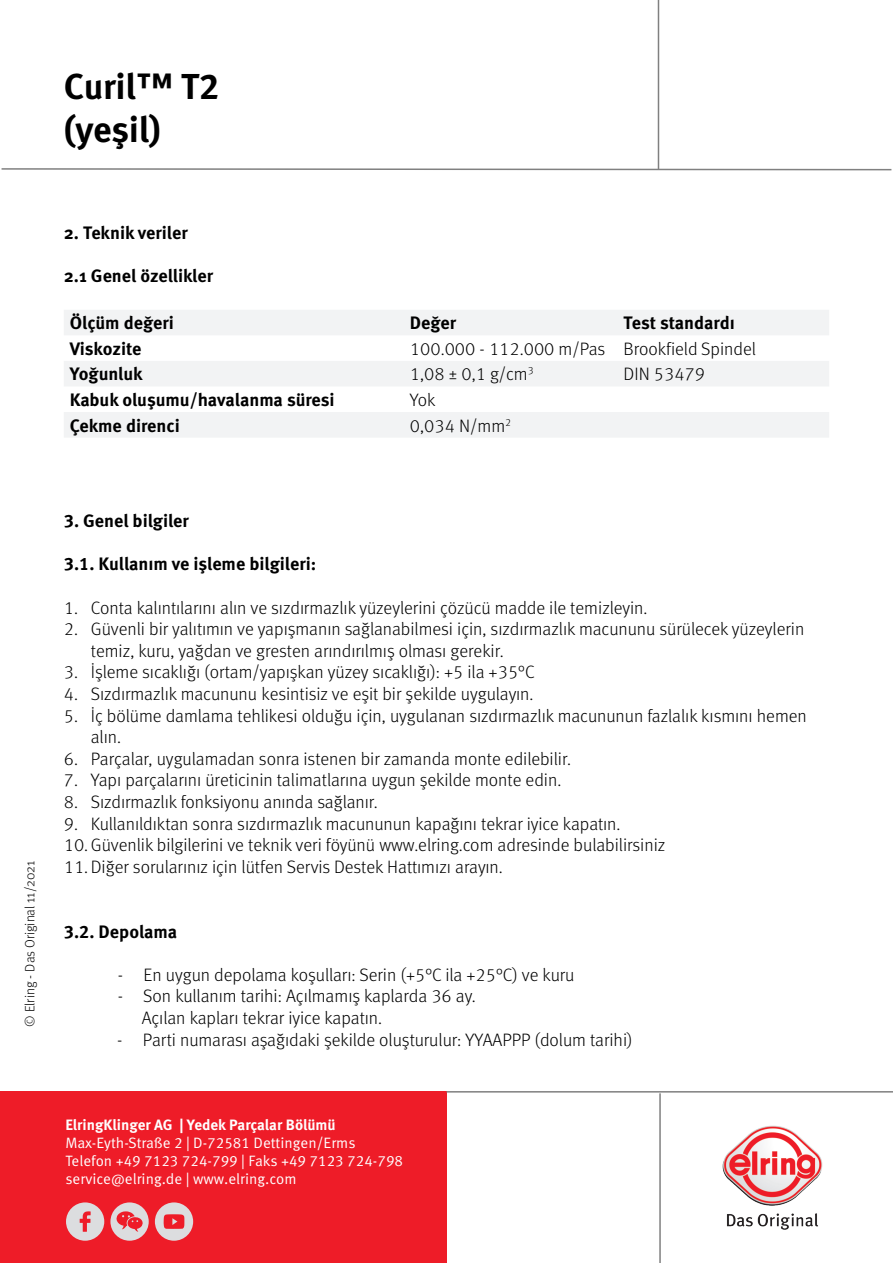
<style>
.page{position:relative;width:893px;height:1263px;background:#fff}
.page>*{position:absolute;margin:0;border:0;box-sizing:border-box;transform-origin:0 0}
.t1{font:700 36px/43.2px "Meta Pro";letter-spacing:-.01em;color:#000}
.t2{font:300 18px/21.6px "Meta Pro";color:#000}
.t3{font:700 18px "Meta Pro";letter-spacing:-.005em;color:#000}
.t4{font:15px/18px "Meta Pro Norm";color:#fff}
.t5{font:700 15px "Meta Pro";color:#fff}
.t6{font:300 13.5px "Meta Pro";color:#000}
</style>
<div class="page">
<hr style="left:659px;top:1093px;width:2px;height:170px;background:#808080">
<div style="left:0;top:1092px;width:446px;height:171px;background:#ee1c28"></div>
<hr style="left:446px;top:1091px;width:447px;height:1px;background:#808080">
<img style="left:722px;top:1125px;width:100px;height:104px">
<div style="left:66px;top:1202px;width:38px;height:39px;background:#dcdddf;border-radius:50%"></div>
<svg style="left:80px;top:1211px;width:11px;height:21px"></svg>
<div style="left:110px;top:1202px;width:39px;height:39px;background:#dcdddf;border-radius:50%"></div>
<svg style="left:116px;top:1211px;width:27px;height:21px"></svg>
<div style="left:155px;top:1202px;width:38px;height:39px;background:#dcdddf;border-radius:50%"></div>
<svg style="left:164px;top:1214px;width:20px;height:15px"></svg>
<hr style="left:658px;top:0;width:1px;height:170px;background:#808080">
<svg style="left:1px;top:167px;width:891px;height:4px"></svg>
<svg style="left:64px;top:310px;width:765px;height:127px;fill:#f2f3f4"></svg>
<h1 class="t1" style="left:64px;top:63px;width:157px">Curil™ T2 (yeşil)</h1>
<p class="t3" style="left:64px;top:219px;width:125px">2. Teknik veriler</p>
<p class="t3" style="left:64px;top:262px;width:151px">2.1 Genel özellikler</p>
<p class="t3" style="left:70px;top:309px;width:105px">Ölçüm değeri</p>
<p class="t3" style="left:410px;top:309px;width:48px">Değer</p>
<p class="t3" style="left:624px;top:309px;width:113px">Test standardı</p>
<p class="t3" style="left:70px;top:335px;width:73px">Viskozite</p>
<p class="t2" style="left:410px;top:337px;width:197px">100.000 - 112.000 m/Pas</p>
<p class="t2" style="left:624px;top:337px;width:134px">Brookfield Spindel</p>
<p class="t3" style="left:70px;top:360px;width:74px">Yoğunluk</p>
<p class="t2" style="left:410px;top:363px;width:125px">1,08 ± 0,1 g/cm<sup>3</sup></p>
<p class="t2" style="left:624px;top:363px;width:83px">DIN 53479</p>
<p class="t3" style="left:70px;top:386px;width:266px">Kabuk oluşumu/havalanma süresi</p>
<p class="t2" style="left:410px;top:388px;width:27px">Yok</p>
<p class="t3" style="left:70px;top:411px;width:112px">Çekme direnci</p>
<p class="t2" style="left:410px;top:414px;width:103px">0,034 N/mm<sup>2</sup></p>
<p class="t6" style="left:20px;top:1027px;width:167px;rotate:-90deg">© Elring - Das Original 11/2021</p>
<p class="t3" style="left:64px;top:507px;width:127px">3. Genel bilgiler</p>
<p class="t3" style="left:64px;top:550px;width:254px">3.1. Kullanım ve işleme bilgileri:</p>
<p class="t2" style="left:64px;top:596px;width:585px">1. Conta kalıntılarını alın ve sızdırmazlık yüzeylerini çözücü madde ile temizleyin.</p>
<p class="t2" style="left:91px;top:617px;width:715px;text-indent:-27px">2. Güvenli bir yalıtımın ve yapışmanın sağlanabilmesi için, sızdırmazlık macununu sürülecek yüzeylerin temiz, kuru, yağdan ve gresten arındırılmış olması gerekir.</p>
<p class="t2" style="left:64px;top:660px;width:472px">3. İşleme sıcaklığı (ortam/yapışkan yüzey sıcaklığı): +5 ila +35°C</p>
<p class="t2" style="left:64px;top:682px;width:471px">4. Sızdırmazlık macununu kesintisiz ve eşit bir şekilde uygulayın.</p>
<p class="t2" style="left:91px;top:704px;width:718px;text-indent:-27px">5. İç bölüme damlama tehlikesi olduğu için, uygulanan sızdırmazlık macununun fazlalık kısmını hemen alın.</p>
<p class="t2" style="left:64px;top:747px;width:509px">6. Parçalar, uygulamadan sonra istenen bir zamanda monte edilebilir.</p>
<p class="t2" style="left:64px;top:768px;width:499px">7. Yapı parçalarını üreticinin talimatlarına uygun şekilde monte edin.</p>
<p class="t2" style="left:64px;top:790px;width:316px">8. Sızdırmazlık fonksiyonu anında sağlanır.</p>
<p class="t2" style="left:64px;top:812px;width:558px">9. Kullanıldıktan sonra sızdırmazlık macununun kapağını tekrar iyice kapatın.</p>
<p class="t2" style="left:64px;top:833px;width:603px">10.Güvenlik bilgilerini ve teknik veri föyünü www.elring.com adresinde bulabilirsiniz</p>
<p class="t2" style="left:64px;top:855px;width:441px">11.Diğer sorularınız için lütfen Servis Destek Hattımızı arayın.</p>
<p class="t3" style="left:64px;top:917px;width:115px">3.2. Depolama</p>
<p class="t2" style="left:118px;top:963px;width:458px">- En uygun depolama koşulları: Serin (+5°C ila +25°C) ve kuru</p>
<p class="t2" style="left:118px;top:984px;width:360px">- Son kullanım tarihi: Açılmamış kaplarda 36 ay.</p>
<p class="t2" style="left:142px;top:1006px;width:242px">Açılan kapları tekrar iyice kapatın.</p>
<p class="t2" style="left:117px;top:1028px;width:517px">- Parti numarası aşağıdaki şekilde oluşturulur: YYAAPPP (dolum tarihi)</p>
<p class="t5" style="left:65px;top:1113px;width:272px">ElringKlinger AG | Yedek Parçalar Bölümü</p>
<p class="t4" style="left:65px;top:1133px;width:339px">Max-Eyth-Straße 2 | D-72581 Dettingen/Erms<br>Telefon +49 7123 724-799 | Faks +49 7123 724-798 service@elring.de | www.elring.com</p>
</div>
